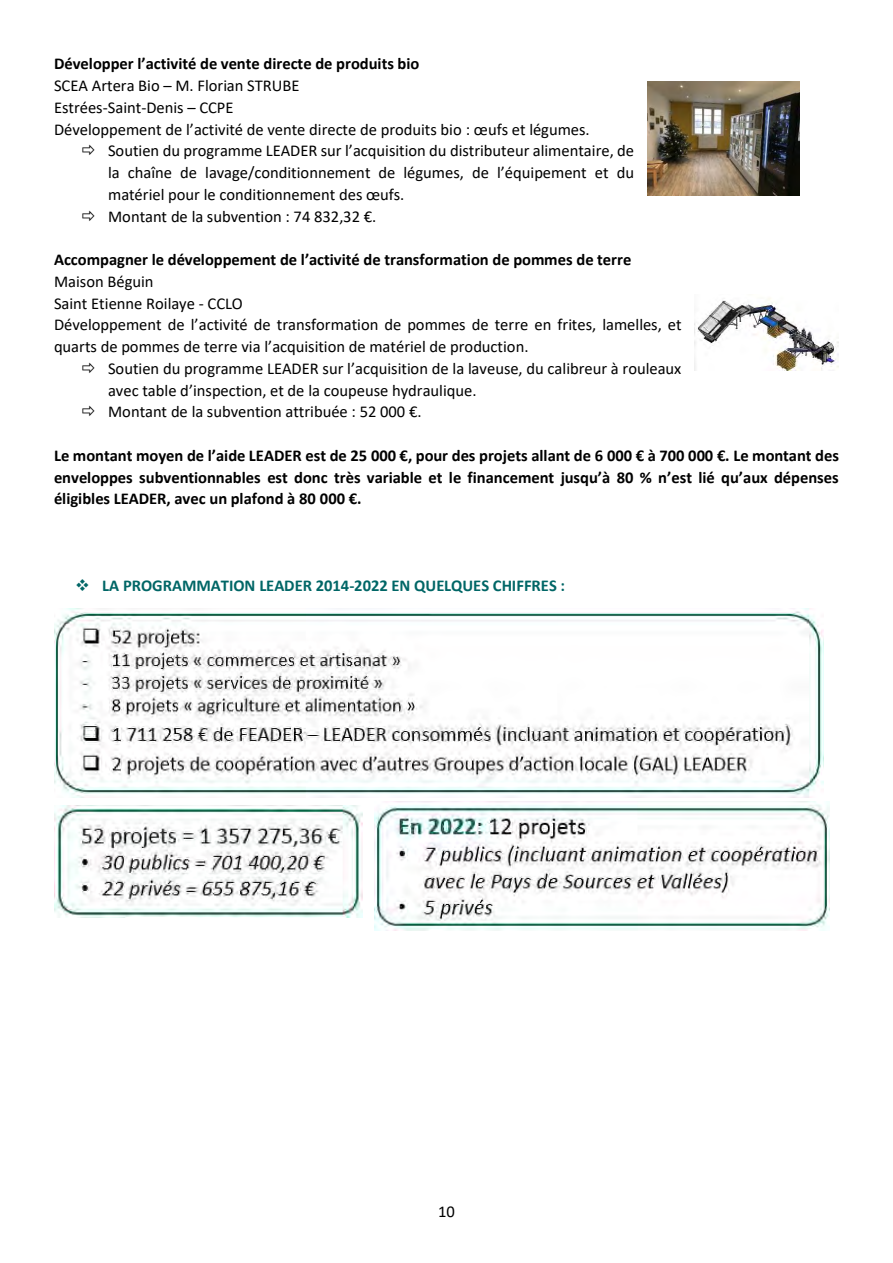
<style>
.page{position:relative;width:893px;height:1263px;background:#fff}
.page>*{position:absolute;margin:0;border:0;box-sizing:border-box;transform-origin:0 0}
.t1{font:16.5px/21.8px "Calibri";color:#000;text-align:justify}
.t2{font:700 16.5px/21.8px "Calibri";color:#000;text-align:justify}
.t3{font:700 16.5px "Calibri";color:#066}
</style>
<div class="page">
<img style="left:647px;top:81px;width:153px;height:115px">
<img style="left:695px;top:298px;width:143px;height:72px">
<img style="left:54px;top:805px;width:308px;height:113px">
<img style="left:54px;top:608px;width:769px;height:190px">
<img style="left:375px;top:801px;width:454px;height:129px">
<p class="t2" style="left:54px;top:54px;width:367px">Développer l’activité de vente directe de produits bio</p>
<p class="t1" style="left:54px;top:76px;width:247px">SCEA Artera Bio – M. Florian STRUBE</p>
<p class="t1" style="left:54px;top:98px;width:181px">Estrées-Saint-Denis – CCPE</p>
<p class="t1" style="left:54px;top:120px;width:537px">Développement de l’activité de vente directe de produits bio : œufs et légumes.</p>
<p class="t1" style="left:108px;top:141px;width:527px">Soutien du programme LEADER sur l’acquisition du distributeur alimentaire, de la chaîne de lavage/conditionnement de légumes, de l’équipement et du matériel pour le conditionnement des œufs.</p>
<p class="t1" style="left:108px;top:207px;width:270px">Montant de la subvention : 74 832,32 €.</p>
<p class="t2" style="left:54px;top:250px;width:579px">Accompagner le développement de l’activité de transformation de pommes de terre</p>
<p class="t1" style="left:54px;top:272px;width:101px">Maison Béguin</p>
<p class="t1" style="left:54px;top:294px;width:190px">Saint Etienne Roilaye - CCLO</p>
<p class="t1" style="left:54px;top:315px;width:629px">Développement de l’activité de transformation de pommes de terre en frites, lamelles, et quarts de pommes de terre via l’acquisition de matériel de production.</p>
<p class="t1" style="left:108px;top:359px;width:575px">Soutien du programme LEADER sur l’acquisition de la laveuse, du calibreur à rouleaux</p>
<p class="t1" style="left:108px;top:380px;width:370px">avec table d’inspection, et de la coupeuse hydraulique.</p>
<p class="t1" style="left:108px;top:402px;width:315px">Montant de la subvention attribuée : 52 000 €.</p>
<p class="t2" style="left:54px;top:446px;width:786px">Le montant moyen de l’aide LEADER est de 25 000 €, pour des projets allant de 6 000 € à 700 000 €. Le montant des enveloppes subventionnables est donc très variable et le financement jusqu’à 80 % n’est lié qu’aux dépenses éligibles LEADER, avec un plafond à 80 000 €.</p>
<p class="t3" style="left:75px;top:579px;width:491px">❖ LA PROGRAMMATION LEADER 2014-2022 EN QUELQUES CHIFFRES :</p>
<p class="t1" style="left:438px;top:1201px;width:18px">10</p>
</div>
